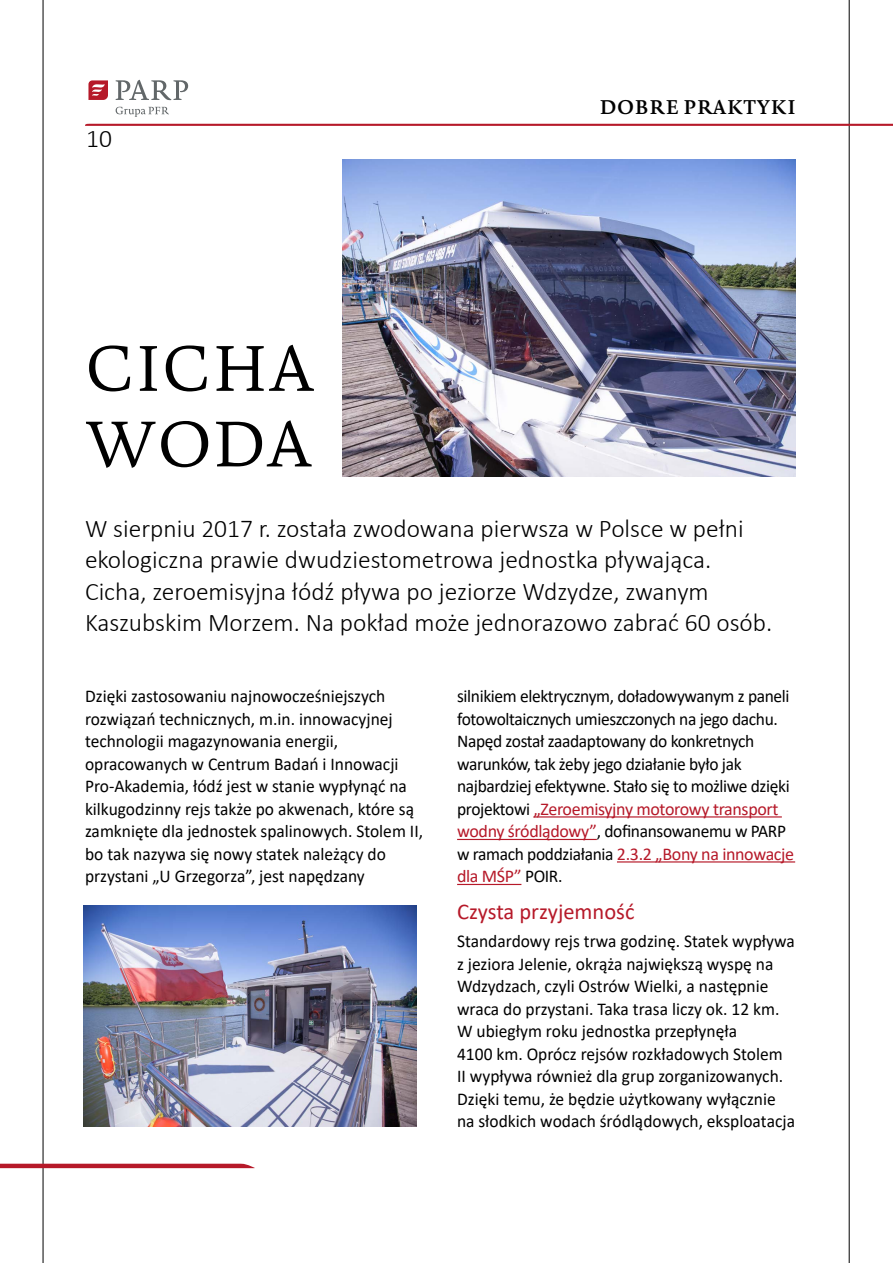
<style>
.page{position:relative;width:893px;height:1263px;background:#fff}
.page>*{position:absolute;margin:0;border:0;box-sizing:border-box;transform-origin:0 0}
.t1{font:300 63px/75.6px "Novel Pro";color:#000}
.t2{font:300 25.5px/31.5px "Calibri";color:#000}
.t3{font:22.5px "Calibri";color:#b61929}
.t4{font:600 19.5px "Novel Pro";letter-spacing:.01em;color:#000}
.t5{font:18px/22.5px "Calibri";letter-spacing:-.005em;color:#000}
.s1{color:#b61929}
</style>
<div class="page">
<hr style="left:43px;top:0;width:1px;height:1263px;background:#000">
<hr style="left:849px;top:0;width:1px;height:1263px;background:#000">
<svg style="left:0;top:1164px;width:255px;height:4px"></svg>
<svg style="left:85px;top:124px;width:808px;height:2px"></svg>
<hr style="left:533px;top:816px;width:249px;height:1px;background:#b61929">
<hr style="left:457px;top:839px;width:140px;height:1px;background:#b61929">
<hr style="left:617px;top:861px;width:178px;height:1px;background:#b61929">
<hr style="left:457px;top:884px;width:64px;height:1px;background:#b61929">
<img style="left:342px;top:159px;width:453px;height:317px">
<img style="left:84px;top:906px;width:333px;height:221px">
<svg style="left:88px;top:80px;width:20px;height:20px"></svg>
<svg style="left:116px;top:80px;width:72px;height:20px"></svg>
<svg style="left:116px;top:107px;width:53px;height:10px"></svg>
<h2 class="t2" style="left:86px;top:122px;width:27px">10</h2>
<h1 class="t1" style="left:85px;top:328px;width:231px">CICHA<br>WODA</h1>
<p class="t4" style="left:600px;top:93px;width:198px">DOBRE PRAKTYKI</p>
<p class="t2" style="left:85px;top:512px;width:689px">W sierpniu 2017 r. została zwodowana pierwsza w Polsce w pełni ekologiczna prawie dwudziestometrowa jednostka pływająca.<br>Cicha, zeroemisyjna łódź pływa po jeziorze Wdzydze, zwanym Kaszubskim Morzem. Na pokład może jednorazowo zabrać 60 osób.</p>
<p class="t5" style="left:85px;top:685px;width:340px">Dzięki zastosowaniu najnowocześniejszych rozwiązań technicznych, m.in. innowacyjnej technologii magazynowania energii, opracowanych w Centrum Badań i Innowacji Pro-Akademia, łódź jest w stanie wypłynąć na kilkugodzinny rejs także po akwenach, które są zamknięte dla jednostek spalinowych. Stolem II, bo tak nazywa się nowy statek należący do przystani „U Grzegorza”, jest napędzany</p>
<p class="t5" style="left:457px;top:685px;width:338px">silnikiem elektrycznym, doładowywanym z paneli fotowoltaicznych umieszczonych na jego dachu.<br>Napęd został zaadaptowany do konkretnych warunków, tak żeby jego działanie było jak najbardziej efektywne. Stało się to możliwe dzięki projektowi <span class="s1">„Zeroemisyjny motorowy transport wodny śródlądowy”</span>, dofinansowanemu w PARP w ramach poddziałania <span class="s1">2.3.2 „Bony na innowacje dla MŚP”</span> POIR.</p>
<p class="t3" style="left:457px;top:896px;width:179px">Czysta przyjemność</p>
<p class="t5" style="left:457px;top:930px;width:339px">Standardowy rejs trwa godzinę. Statek wypływa z jeziora Jelenie, okrąża największą wyspę na Wdzydzach, czyli Ostrów Wielki, a następnie wraca do przystani. Taka trasa liczy ok. 12 km.<br>W ubiegłym roku jednostka przepłynęła<br>4100 km. Oprócz rejsów rozkładowych Stolem II wypływa również dla grup zorganizowanych.<br>Dzięki temu, że będzie użytkowany wyłącznie na słodkich wodach śródlądowych, eksploatacja</p>
</div>
